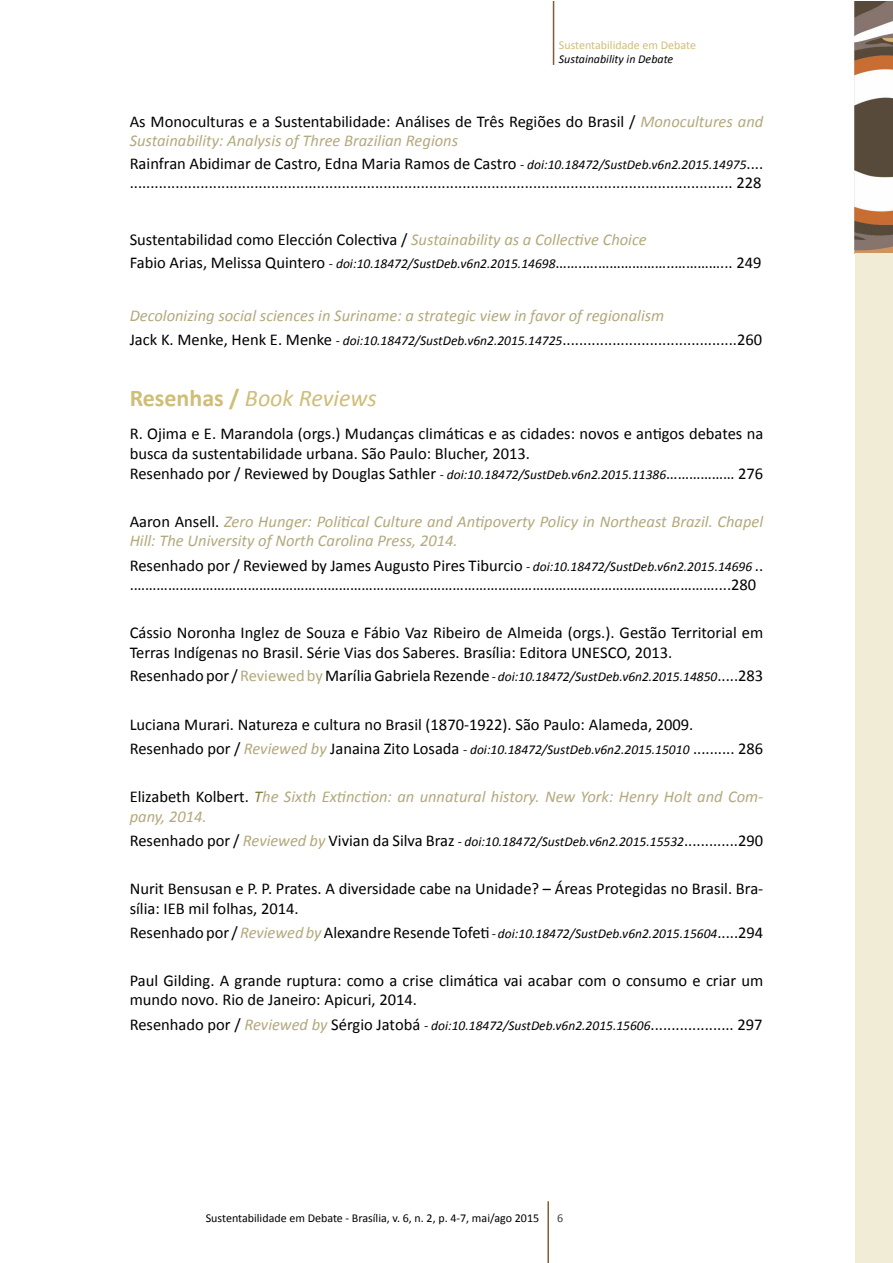
<style>
.page{position:relative;width:893px;height:1263px;background:#fff}
.page>*{position:absolute;margin:0;border:0;box-sizing:border-box;transform-origin:0 0}
.t1{font:italic 24px "Calibri";color:#cfbe76}
.t2{font:16.5px/19.8px "Calibri";color:#000}
.t3{font:italic 16.5px/19.8px "Calibri";color:#b3a97d}
.t4{font:12px "Calibri";color:#000}
.t5{font:12px "Calibri";color:#cfbe76}
.t6{font:italic 12px "Calibri";color:#000}
.t7{font:12px "Calibri";color:#423f35}
.s1{font-style:italic;color:#b3a97d}
.s2{font-style:italic;font-size:13.5px}
.s3{font-style:normal;color:#000}
.s4{font-size:13.5px;color:#000}
.s5{font-weight:700;font-style:normal}
.s6{color:#b3a97d}
.s7{color:#827a37}
</style>
<div class="page">
<img style="left:855px;top:1px;width:37px;height:252px">
<div style="left:855px;top:254px;width:37px;height:1009px;background:#f1ecd6"></div>
<hr style="left:547px;top:1201px;width:2px;height:62px;background:#825d3c">
<hr style="left:553px;top:1px;width:1px;height:64px;background:#825d3c">
<p class="t5" style="left:559px;top:37px;width:139px">Sustentabilidade em Debate</p>
<p class="t6" style="left:559px;top:52px;width:116px">Sustainability in Debate</p>
<p class="t2" style="left:130px;top:112px;width:635px;line-height:19px">As Monoculturas e a Sustentabilidade: Análises de Três Regiões do Brasil / <span class="s1">Monocultures and<br>Sustainability: Analysis of Three Brazilian Regions</span></p>
<p class="t2" style="left:130px;top:154px;width:635px;line-height:18.9px">Rainfran Abidimar de Castro, Edna Maria Ramos de Castro <span class="s2">- doi:10.18472/SustDeb.v6n2.2015.14975</span>.... ................................................................................................................................................. 228</p>
<p class="t2" style="left:130px;top:228px;width:633px;line-height:23.2px">Sustentabilidad como Elección Colectiva / <span class="s1">Sustainability as a Collective Choice<br></span>Fabio Arias, Melissa Quintero <span class="s2">- doi:10.18472/SustDeb.v6n2.2015.14698</span>…….….………………..…………... 249</p>
<p class="t3" style="left:130px;top:304px;width:634px;line-height:23.2px">Decolonizing social sciences in Suriname: a strategic view in favor of regionalism<br><span class="s3">Jack K. Menke, Henk E. Menke</span> <span class="s4">- doi:10.18472/SustDeb.v6n2.2015.14725</span><span class="s3">..........................................260</span></p>
<h1 class="t1" style="left:130px;top:383px;width:249px"><span class="s5">Resenhas /</span> Book Reviews</h1>
<p class="t2" style="left:130px;top:423px;width:635px">R. Ojima e E. Marandola (orgs.) Mudanças climáticas e as cidades: novos e antigos debates na busca da sustentabilidade urbana. São Paulo: Blucher, 2013.<br>Resenhado por / Reviewed by Douglas Sathler <span class="s2">- doi:10.18472/SustDeb.v6n2.2015.11386</span>……………… 276</p>
<p class="t3" style="left:130px;top:511px;width:635px"><span class="s3">Aaron Ansell.</span> Zero Hunger: Political Culture and Antipoverty Policy in Northeast Brazil. Chapel<br>Hill: The University of North Carolina Press, 2014.</p>
<p class="t2" style="left:130px;top:555px;width:635px">Resenhado por / Reviewed by James Augusto Pires Tiburcio <span class="s2">- doi:10.18472/SustDeb.v6n2.2015.14696</span> .. .………………………………………………………………………………………………………………………………………....280</p>
<p class="t2" style="left:130px;top:623px;width:635px">Cássio Noronha Inglez de Souza e Fábio Vaz Ribeiro de Almeida (orgs.). Gestão Territorial em<br>Terras Indígenas no Brasil. Série Vias dos Saberes. Brasília: Editora UNESCO, 2013.</p>
<p class="t2" style="left:130px;top:666px;width:635px">Resenhado por / <span class="s6">Reviewed by</span> Marília Gabriela Rezende <span class="s2">- doi:10.18472/SustDeb.v6n2.2015.14850</span>.....283</p>
<p class="t2" style="left:130px;top:712px;width:635px;line-height:24px">Luciana Murari. Natureza e cultura no Brasil (1870-1922). São Paulo: Alameda, 2009.<br>Resenhado por / <span class="s1">Reviewed by</span> Janaina Zito Losada <span class="s2">- doi:10.18472/SustDeb.v6n2.2015.15010</span> .......... 286</p>
<p class="t3" style="left:130px;top:786px;width:635px"><span class="s3">Elizabeth Kolbert.</span> <span class="s7">T</span>he Sixth Extinction: an unnatural history. New York: Henry Holt and Com&shy;pany, 2014.</p>
<p class="t2" style="left:130px;top:830px;width:635px">Resenhado por / <span class="s1">Reviewed by</span> Vivian da Silva Braz <span class="s2">- doi:10.18472/SustDeb.v6n2.2015.15532</span>.............290</p>
<p class="t2" style="left:130px;top:878px;width:635px">Nurit Bensusan e P. P. Prates. A diversidade cabe na Unidade? – Áreas Protegidas no Brasil. Bra&shy;sília: IEB mil folhas, 2014.</p>
<p class="t2" style="left:130px;top:922px;width:635px">Resenhado por / <span class="s1">Reviewed by</span> Alexandre Resende Tofeti <span class="s2">- doi:10.18472/SustDeb.v6n2.2015.15604</span>.....294</p>
<p class="t2" style="left:130px;top:970px;width:635px">Paul Gilding. A grande ruptura: como a crise climática vai acabar com o consumo e criar um mundo novo. Rio de Janeiro: Apicuri, 2014.</p>
<p class="t2" style="left:130px;top:1014px;width:634px">Resenhado por / <span class="s1">Reviewed by</span> Sérgio Jatobá <span class="s2">- doi:10.18472/SustDeb.v6n2.2015.15606</span>.................... 297</p>
<p class="t4" style="left:206px;top:1210px;width:335px">Sustentabilidade em Debate - Brasília, v. 6, n. 2, p. 4-7, mai/ago 2015</p>
<p class="t7" style="left:557px;top:1210px;width:8px">6</p>
</div>
